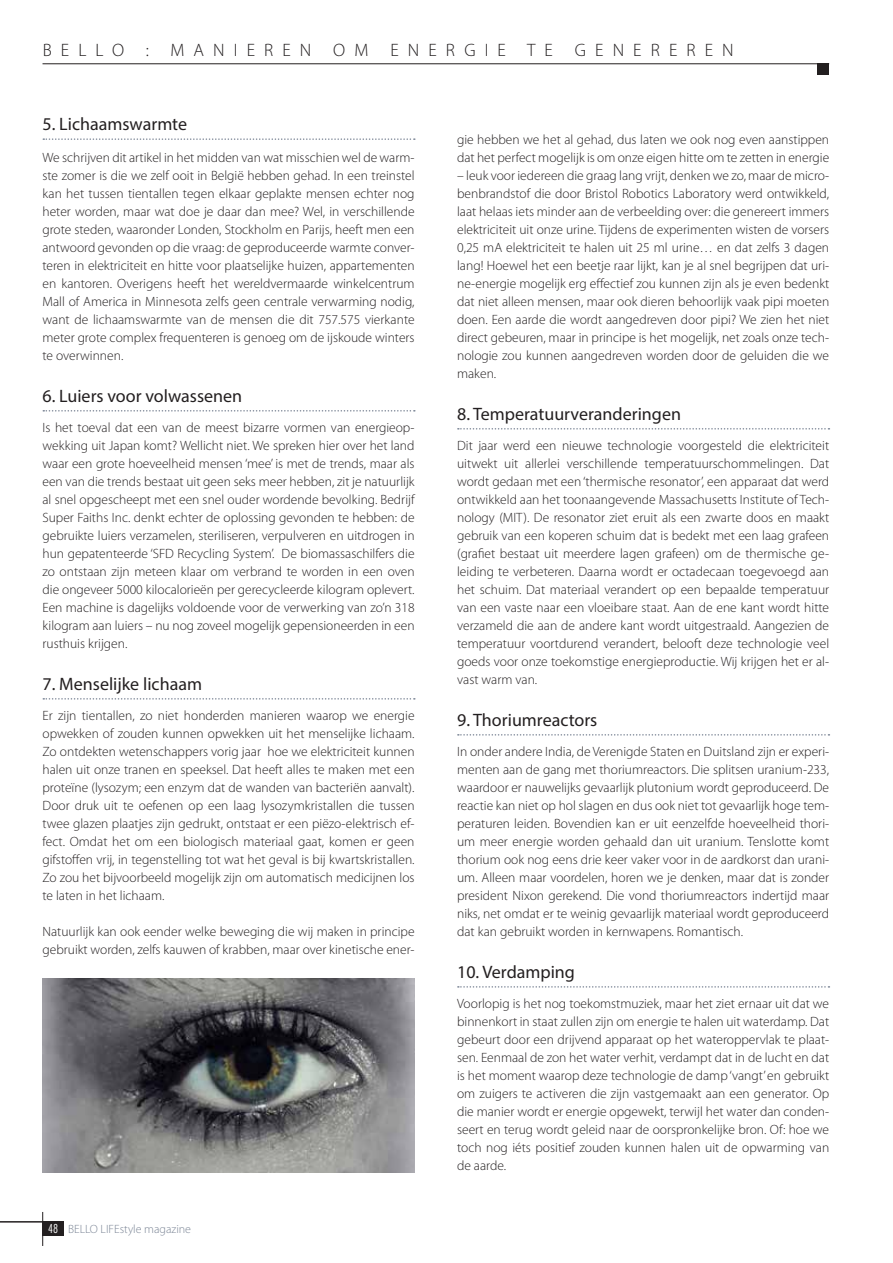
<style>
.page{position:relative;width:893px;height:1263px;background:#fff}
.page>*{position:absolute;margin:0;border:0;box-sizing:border-box;transform-origin:0 0}
.t1{font:18px "Myriad Pro";color:#231f20}
.t2{font:300 18px "Myriad Pro";letter-spacing:.505em;color:#231f20}
.t3{font:300 13.5px/18px "Myriad Pro";color:#231f20;text-align:justify}
.t4{font:300 12px "Myriad Pro";color:#7c8696}
.s1{font-family:"Futura Std";font-stretch:condensed;color:#fff}
</style>
<div class="page">
<hr style="left:0;top:1221px;width:64px;height:1px;background:#231f20">
<hr style="left:42px;top:1212px;width:1px;height:34px;background:#231f20">
<div style="left:43px;top:1221px;width:21px;height:14px;background:#231f20"></div>
<hr style="left:43px;top:63px;width:786px;height:1px;background:#231f20">
<div style="left:818px;top:63px;width:11px;height:12px;background:#231f20"></div>
<svg style="left:43px;top:138px;width:372px;height:2px"></svg>
<svg style="left:43px;top:410px;width:372px;height:2px"></svg>
<svg style="left:43px;top:698px;width:372px;height:2px"></svg>
<svg style="left:458px;top:428px;width:371px;height:2px"></svg>
<svg style="left:458px;top:734px;width:371px;height:2px"></svg>
<svg style="left:458px;top:986px;width:371px;height:2px"></svg>
<img style="left:43px;top:978px;width:372px;height:195px">
<h1 class="t2" style="left:43px;top:40px;width:693px">BELLO : MANIEREN OM ENERGIE TE GENEREREN</h1>
<h1 class="t1" style="left:43px;top:113px;width:146px">5. Lichaamswarmte</h1>
<p class="t3" style="left:43px;top:149px;width:374px">We schrijven dit artikel in het midden van wat misschien wel de warm&shy;ste zomer is die we zelf ooit in België hebben gehad. In een treinstel kan het tussen tientallen tegen elkaar geplakte mensen echter nog heter worden, maar wat doe je daar dan mee? Wel, in verschillende grote steden, waaronder Londen, Stockholm en Parijs, heeft men een antwoord gevonden op die vraag: de geproduceerde warmte conver&shy;teren in elektriciteit en hitte voor plaatselijke huizen, appartementen en kantoren. Overigens heeft het wereldvermaarde winkelcentrum Mall of America in Minnesota zelfs geen centrale verwarming nodig, want de lichaamswarmte van de mensen die dit 757.575 vierkante meter grote complex frequenteren is genoeg om de ijskoude winters te overwinnen.</p>
<h1 class="t1" style="left:43px;top:384px;width:201px">6. Luiers voor volwassenen</h1>
<p class="t3" style="left:43px;top:419px;width:374px">Is het toeval dat een van de meest bizarre vormen van energieop&shy;wekking uit Japan komt? Wellicht niet. We spreken hier over het land waar een grote hoeveelheid mensen ‘mee’ is met de trends, maar als een van die trends bestaat uit geen seks meer hebben, zit je natuurlijk al snel opgescheept met een snel ouder wordende bevolking. Bedrijf Super Faiths Inc. denkt echter de oplossing gevonden te hebben: de gebruikte luiers verzamelen, steriliseren, verpulveren en uitdrogen in hun gepatenteerde ‘SFD Recycling System’. De biomassaschilfers die zo ontstaan zijn meteen klaar om verbrand te worden in een oven die ongeveer 5000 kilocalorieën per gerecycleerde kilogram oplevert.<br>Een machine is dagelijks voldoende voor de verwerking van zo’n 318 kilogram aan luiers – nu nog zoveel mogelijk gepensioneerden in een rusthuis krijgen.</p>
<h1 class="t1" style="left:43px;top:672px;width:161px">7. Menselijke lichaam</h1>
<p class="t3" style="left:43px;top:707px;width:374px">Er zijn tientallen, zo niet honderden manieren waarop we energie opwekken of zouden kunnen opwekken uit het menselijke lichaam.<br>Zo ontdekten wetenschappers vorig jaar hoe we elektriciteit kunnen halen uit onze tranen en speeksel. Dat heeft alles te maken met een proteïne (lysozym; een enzym dat de wanden van bacteriën aanvalt).<br>Door druk uit te oefenen op een laag lysozymkristallen die tussen twee glazen plaatjes zijn gedrukt, ontstaat er een piëzo-elektrisch ef&shy;fect. Omdat het om een biologisch materiaal gaat, komen er geen gifstoffen vrij, in tegenstelling tot wat het geval is bij kwartskristallen.<br>Zo zou het bijvoorbeeld mogelijk zijn om automatisch medicijnen los te laten in het lichaam.</p>
<p class="t3" style="left:43px;top:923px;width:374px">Natuurlijk kan ook eender welke beweging die wij maken in principe gebruikt worden, zelfs kauwen of krabben, maar over kinetische ener-</p>
<p class="t4" style="left:48px;top:1222px;width:144px"><span class="s1">48</span> BELLO LIFEstyle magazine</p>
<p class="t3" style="left:457px;top:131px;width:374px">gie hebben we het al gehad, dus laten we ook nog even aanstippen dat het perfect mogelijk is om onze eigen hitte om te zetten in energie</p>
<p class="t3" style="left:457px;top:167px;width:374px">– leuk voor iedereen die graag lang vrijt, denken we zo, maar de micro&shy;benbrandstof die door Bristol Robotics Laboratory werd ontwikkeld, laat helaas iets minder aan de verbeelding over: die genereert immers elektriciteit uit onze urine. Tijdens de experimenten wisten de vorsers 0,25 mA elektriciteit te halen uit 25 ml urine… en dat zelfs 3 dagen lang! Hoewel het een beetje raar lijkt, kan je al snel begrijpen dat uri&shy;ne-energie mogelijk erg effectief zou kunnen zijn als je even bedenkt dat niet alleen mensen, maar ook dieren behoorlijk vaak pipi moeten doen. Een aarde die wordt aangedreven door pipi? We zien het niet direct gebeuren, maar in principe is het mogelijk, net zoals onze tech&shy;nologie zou kunnen aangedreven worden door de geluiden die we maken.</p>
<h1 class="t1" style="left:457px;top:402px;width:225px">8. Temperatuurveranderingen</h1>
<p class="t3" style="left:457px;top:437px;width:374px">Dit jaar werd een nieuwe technologie voorgesteld die elektriciteit uitwekt uit allerlei verschillende temperatuurschommelingen. Dat wordt gedaan met een ‘thermische resonator’, een apparaat dat werd ontwikkeld aan het toonaangevende Massachusetts Institute of Tech&shy;nology (MIT). De resonator ziet eruit als een zwarte doos en maakt gebruik van een koperen schuim dat is bedekt met een laag grafeen (grafiet bestaat uit meerdere lagen grafeen) om de thermische ge&shy;leiding te verbeteren. Daarna wordt er octadecaan toegevoegd aan het schuim. Dat materiaal verandert op een bepaalde temperatuur van een vaste naar een vloeibare staat. Aan de ene kant wordt hitte verzameld die aan de andere kant wordt uitgestraald. Aangezien de temperatuur voortdurend verandert, belooft deze technologie veel goeds voor onze toekomstige energieproductie. Wij krijgen het er al&shy;vast warm van.</p>
<h1 class="t1" style="left:457px;top:708px;width:142px">9. Thoriumreactors</h1>
<p class="t3" style="left:457px;top:743px;width:374px">In onder andere India, de Verenigde Staten en Duitsland zijn er experi&shy;menten aan de gang met thoriumreactors. Die splitsen uranium-233, waardoor er nauwelijks gevaarlijk plutonium wordt geproduceerd. De reactie kan niet op hol slagen en dus ook niet tot gevaarlijk hoge tem&shy;peraturen leiden. Bovendien kan er uit eenzelfde hoeveelheid thori&shy;um meer energie worden gehaald dan uit uranium. Tenslotte komt thorium ook nog eens drie keer vaker voor in de aardkorst dan urani&shy;um. Alleen maar voordelen, horen we je denken, maar dat is zonder president Nixon gerekend. Die vond thoriumreactors indertijd maar niks, net omdat er te weinig gevaarlijk materiaal wordt geproduceerd dat kan gebruikt worden in kernwapens. Romantisch.</p>
<h1 class="t1" style="left:457px;top:960px;width:119px">10. Verdamping</h1>
<p class="t3" style="left:457px;top:995px;width:374px">Voorlopig is het nog toekomstmuziek, maar het ziet ernaar uit dat we binnenkort in staat zullen zijn om energie te halen uit waterdamp. Dat gebeurt door een drijvend apparaat op het wateroppervlak te plaat&shy;sen. Eenmaal de zon het water verhit, verdampt dat in de lucht en dat is het moment waarop deze technologie de damp ‘vangt’ en gebruikt om zuigers te activeren die zijn vastgemaakt aan een generator. Op die manier wordt er energie opgewekt, terwijl het water dan conden&shy;seert en terug wordt geleid naar de oorspronkelijke bron. Of: hoe we toch nog iéts positief zouden kunnen halen uit de opwarming van de aarde.</p>
</div>
